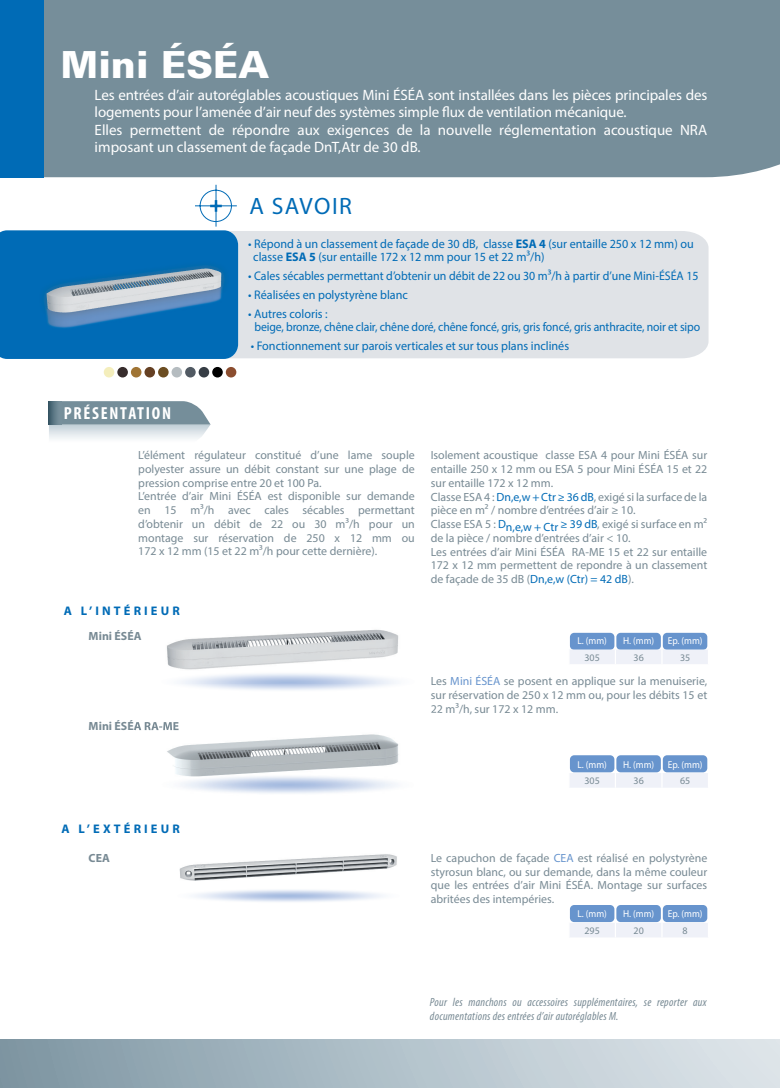
<style>
.page{position:relative;width:780px;height:1088px;background:#fff}
.page>*{position:absolute;margin:0;border:0;box-sizing:border-box;transform-origin:0 0}
.t1{font:900 37.5px "Univers 75";color:#fff}
.t2{font:23.75px "Myriad Pro";letter-spacing:.06em;color:#006bb6}
.t3{font:700 condensed 17.5px "Myriad Pro";letter-spacing:.1em;color:#fff}
.t4{font:15px/17.5px "Myriad Pro";letter-spacing:-.01em;color:#fff}
.t5{font:12.5px/13.8px "Myriad Pro";color:#006bb6}
.t6{font:700 12.5px "Myriad Pro";letter-spacing:.25em;color:#006bb6}
.t7{font:11.88px/13.8px "Myriad Pro";color:#788a94;text-align:justify}
.t8{font:italic condensed 11.88px/13.8px "Myriad Pro";letter-spacing:.02em;color:#788a94}
.t9{font:700 11.88px "Myriad Pro";color:#788a94}
.t10{font:10px "Myriad Pro";color:#fff;scale:.94 1}
.t11{font:10px "Myriad Pro";color:#788a94}
.s1{font-weight:700}
.s2{color:#006bb6}
.s3{color:#6794cd}
</style>
<div class="page">
<div style="left:0;top:1039px;width:780px;height:49px;background:linear-gradient(to right,#7f97a4,#e2e8ed)"></div>
<div style="left:44px;top:0;width:736px;height:177px;background:#768e9a"></div>
<div style="left:0;top:0;width:44px;height:177px;background:#006bb6"></div>
<div style="left:238px;top:231px;width:470px;height:127px;background:#e0e3e7"></div>
<img style="left:179px;top:854px;width:218px;height:27px">
<svg style="left:0;top:184px;width:238px;height:175px"></svg>
<div style="left:570px;top:905px;width:44px;height:17px;background:#6794cd;border-radius:4px"></div>
<div style="left:616px;top:905px;width:44px;height:17px;background:#6794cd;border-radius:4px"></div>
<div style="left:662px;top:905px;width:45px;height:17px;background:#6794cd;border-radius:4px"></div>
<div style="left:570px;top:923px;width:138px;height:14px;background:#eff1f8"></div>
<div style="left:570px;top:755px;width:44px;height:17px;background:#6794cd;border-radius:4px"></div>
<div style="left:616px;top:755px;width:44px;height:17px;background:#6794cd;border-radius:4px"></div>
<div style="left:662px;top:755px;width:45px;height:17px;background:#6794cd;border-radius:4px"></div>
<div style="left:570px;top:773px;width:138px;height:15px;background:#eff1f8"></div>
<div style="left:570px;top:633px;width:44px;height:17px;background:#6794cd;border-radius:4px"></div>
<div style="left:616px;top:633px;width:44px;height:17px;background:#6794cd;border-radius:4px"></div>
<div style="left:662px;top:633px;width:45px;height:17px;background:#6794cd;border-radius:4px"></div>
<svg style="left:570px;top:649px;width:138px;height:15px"></svg>
<svg style="left:49px;top:401px;width:161px;height:38px;background:#a3b4bd"></svg>
<svg style="left:49px;top:401px;width:12px;height:23px"></svg>
<img style="left:35px;top:253px;width:195px;height:88px">
<img style="left:167px;top:629px;width:234px;height:55px">
<img style="left:140px;top:722px;width:259px;height:52px">
<img style="left:136px;top:722px;width:42px;height:8px">
<div style="left:199px;top:367px;width:10px;height:10px;background:#363d45;border-radius:50%"></div>
<div style="left:212px;top:367px;width:11px;height:10px;background:#000;border-radius:50%"></div>
<div style="left:226px;top:367px;width:10px;height:10px;background:#8b4d2f;border-radius:50%"></div>
<div style="left:104px;top:367px;width:10px;height:10px;background:#f4eebc;border-radius:50%"></div>
<div style="left:117px;top:367px;width:11px;height:10px;background:#372c2c;border-radius:50%"></div>
<div style="left:131px;top:367px;width:10px;height:10px;background:#a07434;border-radius:50%"></div>
<div style="left:144px;top:367px;width:11px;height:10px;background:#654023;border-radius:50%"></div>
<div style="left:158px;top:367px;width:11px;height:10px;background:#6c4d22;border-radius:50%"></div>
<div style="left:171px;top:367px;width:11px;height:10px;background:#b5bcc0;border-radius:50%"></div>
<div style="left:185px;top:367px;width:11px;height:10px;background:#515a63;border-radius:50%"></div>
<svg style="left:442px;top:107px;width:7px;height:10px"></svg>
<h1 class="t1" style="left:61px;top:41px;width:210px">Mini ÉSÉA</h1>
<p class="t4" style="left:95px;top:86px;width:614px">Les entrées d’air autoréglables acoustiques Mini ÉSÉA sont installées dans les pièces principales des logements pour l’amenée d’air neuf des systèmes simple ux de ventilation mécanique.<br>Elles permettent de répondre aux exigences de la nouvelle réglementation acoustique NRA imposant un classement de façade DnT,Atr de 30 dB.</p>
<h3 class="t3" style="left:64px;top:402px;width:109px">PRÉSENTATION</h3>
<h2 class="t2" style="left:249px;top:192px;width:104px">A SAVOIR</h2>
<p class="t5" style="left:253px;top:236px;width:442px;text-indent:-5px">• Répond à un classement de façade de 30 dB, classe <span class="s1">ESA 4</span> (sur entaille 250 x 12 mm) ou classe <span class="s1">ESA 5</span> (sur entaille 172 x 12 mm pour 15 et 22 m³/h)</p>
<p class="t5" style="left:248px;top:269px;width:452px">• Cales sécables permettant d’obtenir un débit de 22 ou 30 m³/h à partir d’une Mini-ÉSÉA 15</p>
<p class="t5" style="left:248px;top:288px;width:161px">• Réalisées en polystyrène blanc</p>
<p class="t5" style="left:254px;top:306px;width:447px;text-indent:-6px">• Autres coloris :<br>beige, bronze, chêne clair, chêne doré, chêne foncé, gris, gris foncé, gris anthracite, noir et sipo</p>
<p class="t5" style="left:251px;top:339px;width:320px">• Fonctionnement sur parois verticales et sur tous plans inclinés</p>
<p class="t7" style="left:138px;top:448px;width:278px;text-align:left">L’élément régulateur constitué d’une lame souple polyester assure un débit constant sur une plage de pression comprise entre 20 et 100 Pa.<br>L’entrée d’air Mini ÉSÉA est disponible sur demande en 15 m³/h avec cales sécables permettant d’obtenir un débit de 22 ou 30 m³/h pour un montage sur réservation de 250 x 12 mm ou 172 x 12 mm (15 et 22 m³/h pour cette dernière).</p>
<p class="t7" style="left:431px;top:448px;width:278px;text-align:left">Isolement acoustique classe ESA 4 pour Mini ÉSÉA sur entaille 250 x 12 mm ou ESA 5 pour Mini ÉSÉA 15 et 22 sur entaille 172 x 12 mm.<br>Classe ESA 4 : <span class="s2">Dn,e,w + Ctr ≥ 36 dB</span>, exigé si la surface de la pièce en m² / nombre d’entrées d’air ≥ 10.<br>Classe ESA 5 : <span class="s2">Dn,e,w + Ctr ≥ 39 dB</span>, exigé si surface en m² de la pièce / nombre d’entrées d’air &lt; 10.<br>Les entrées d’air Mini ÉSÉA RA-ME 15 et 22 sur entaille 172 x 12 mm permettent de repondre à un classement de façade de 35 dB (<span class="s2">Dn,e,w (Ctr) = 42 dB</span>).</p>
<p class="t6" style="left:64px;top:602px;width:117px">A L’INTÉRIEUR</p>
<p class="t9" style="left:89px;top:628px;width:54px">Mini ÉSÉA</p>
<p class="t9" style="left:89px;top:718px;width:92px">Mini ÉSÉA RA-ME</p>
<p class="t6" style="left:62px;top:820px;width:120px">A L’EXTÉRIEUR</p>
<p class="t9" style="left:89px;top:850px;width:23px">CEA</p>
<p class="t10" style="left:577px;top:634px;width:33px">L. (mm)</p>
<p class="t10" style="left:623px;top:634px;width:35px">H. (mm)</p>
<p class="t10" style="left:667px;top:634px;width:38px">Ep. (mm)</p>
<p class="t11" style="left:584px;top:651px;width:17px">305</p>
<p class="t11" style="left:633px;top:651px;width:12px">36</p>
<p class="t11" style="left:680px;top:651px;width:12px">35</p>
<p class="t7" style="left:431px;top:674px;width:278px">Les <span class="s3">Mini ÉSÉA</span> se posent en applique sur la menuiserie, sur réservation de 250 x 12 mm ou, pour les débits 15 et 22 m³/h, sur 172 x 12 mm.</p>
<p class="t10" style="left:577px;top:758px;width:33px">L. (mm)</p>
<p class="t10" style="left:623px;top:758px;width:35px">H. (mm)</p>
<p class="t10" style="left:667px;top:758px;width:38px">Ep. (mm)</p>
<p class="t11" style="left:584px;top:774px;width:17px">305</p>
<p class="t11" style="left:633px;top:774px;width:12px">36</p>
<p class="t11" style="left:680px;top:774px;width:12px">65</p>
<p class="t7" style="left:431px;top:851px;width:278px">Le capuchon de façade <span class="s3">CEA</span> est réalisé en polystyrène styrosun blanc, ou sur demande, dans la même couleur que les entrées d’air Mini ÉSÉA. Montage sur surfaces abritées des intempéries.</p>
<p class="t10" style="left:577px;top:908px;width:33px">L. (mm)</p>
<p class="t10" style="left:623px;top:908px;width:35px">H. (mm)</p>
<p class="t10" style="left:667px;top:908px;width:38px">Ep. (mm)</p>
<p class="t11" style="left:584px;top:924px;width:17px">295</p>
<p class="t11" style="left:633px;top:924px;width:12px">20</p>
<p class="t11" style="left:682px;top:924px;width:7px">8</p>
<p class="t8" style="left:430px;top:995px;width:278px">Pour les manchons ou accessoires supplémentaires, se reporter aux documentations des entrées d’air autoréglables M.</p>
</div>
